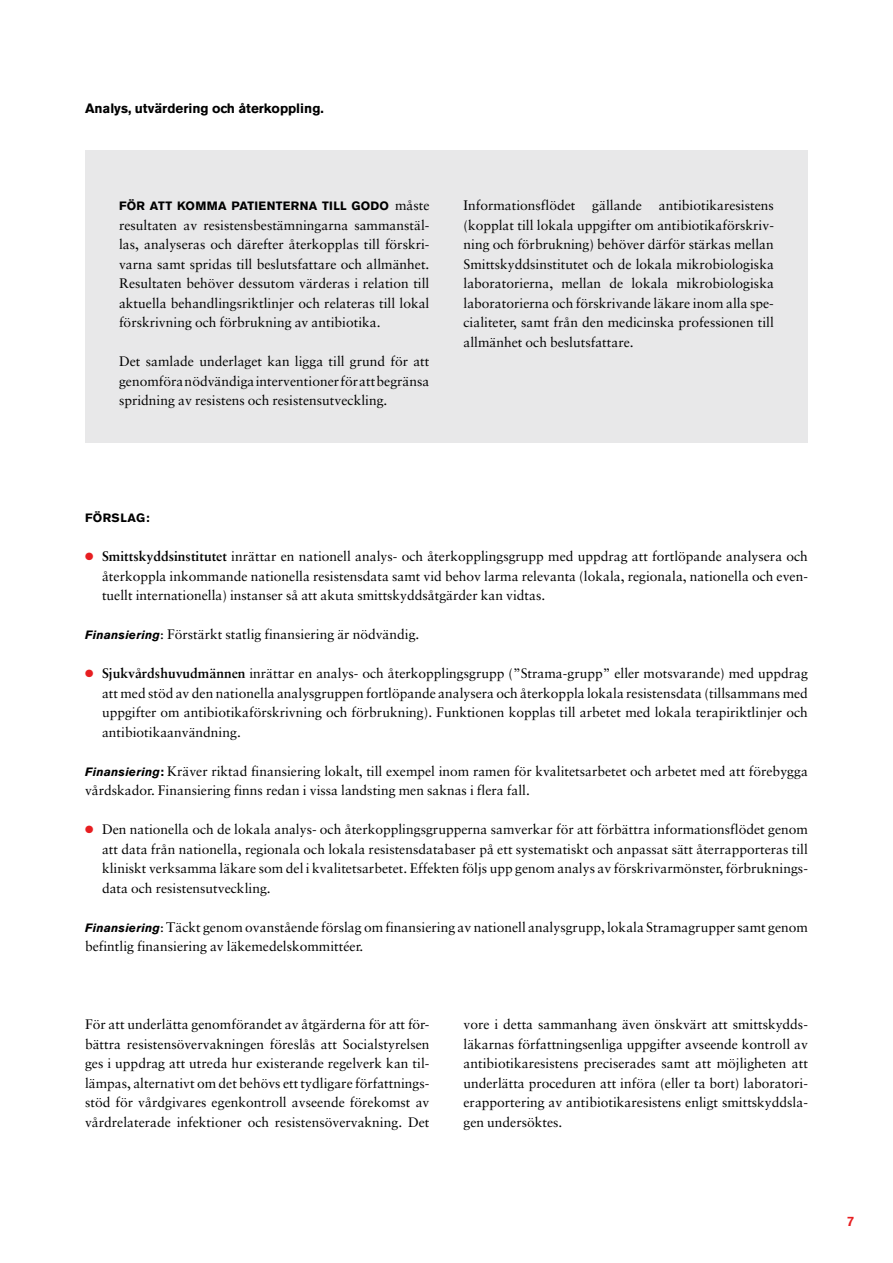
<style>
.page{position:relative;width:893px;height:1263px;background:#fff}
.page>*{position:absolute;margin:0;border:0;box-sizing:border-box;transform-origin:0 0}
.t1{font:13.8px/19.5px "Sabon";color:#000;text-align:justify}
.t2{font:700 13.5px "Akzidenz Grotesk BE";color:#000}
.t3{font:500 13.5px "Akzidenz Grotesk BE";color:#e71e21}
.t4{font:700 12px "Akzidenz Grotesk BE";letter-spacing:.025em;color:#000}
.s1{font-family:"Sabon";font-weight:400;font-size:13.8px}
.s2{color:#e71e21}
.s3{font-weight:700}
.s4{font-family:"Akzidenz Grotesk BE";font-weight:700;font-style:italic;font-size:12px}
.s5{font-family:"Akzidenz Grotesk BE";font-weight:700;font-size:12px}
</style>
<div class="page">
<div style="left:85px;top:150px;width:723px;height:292px;background:#e8e8e9"></div>
<p class="t2" style="left:85px;top:100px;width:240px">ANALYS, UTVÄRDERING OCH ÅTERKOPPLING.</p>
<p class="t4" style="left:119px;top:199px;width:312px">FÖR ATT KOMMA PATIENTERNA TILL GODO <span class="s1">måste</span></p>
<p class="t1" style="left:119px;top:215px;width:312px">resultaten av resistensbestämningarna sammanstäl&shy;las, analyseras och därefter återkopplas till förskri&shy;varna samt spridas till beslutsfattare och allmänhet.<br>Resultaten behöver dessutom värderas i relation till aktuella behandlingsriktlinjer och relateras till lokal förskrivning och förbrukning av antibiotika.</p>
<p class="t1" style="left:119px;top:351px;width:312px">Det samlade underlaget kan ligga till grund för att genomföra nödvändiga interventioner för att begränsa spridning av resistens och resistensutveckling.</p>
<p class="t1" style="left:463px;top:195px;width:312px">Informationsflödet gällande antibiotikaresistens (kopplat till lokala uppgifter om antibiotikaförskriv&shy;ning och förbrukning) behöver därför stärkas mellan Smittskyddsinstitutet och de lokala mikrobiologiska laboratorierna, mellan de lokala mikrobiologiska laboratorierna och förskrivande läkare inom alla spe&shy;cialiteter, samt från den medicinska professionen till allmänhet och beslutsfattare.</p>
<p class="t4" style="left:85px;top:511px;width:66px">FÖRS LAG:</p>
<p class="t1" style="left:102px;top:546px;width:707px;text-indent:-17px"><span class="s2">●</span> <span class="s3">Smittskyddsinstitutet</span> inrättar en nationell analys- och återkopplingsgrupp med uppdrag att fortlöpande analysera och återkoppla inkommande nationella resistensdata samt vid behov larma relevanta (lokala, regionala, nationella och even&shy;tuellt internationella) instanser så att akuta smittskyddsåtgärder kan vidtas.</p>
<p class="t1" style="left:85px;top:624px;width:336px"><span class="s4">Finansiering</span>: Förstärkt statlig finansiering är nödvändig.</p>
<p class="t1" style="left:102px;top:663px;width:707px;text-indent:-17px"><span class="s2">●</span> <span class="s3">Sjukvårdshuvudmännen</span> inrättar en analys- och återkopplingsgrupp (”Strama-grupp” eller motsvarande) med uppdrag att med stöd av den nationella analysgruppen fortlöpande analysera och återkoppla lokala resistensdata (tillsammans med uppgifter om antibiotikaförskrivning och förbrukning). Funktionen kopplas till arbetet med lokala terapiriktlinjer och antibiotikaanvändning.</p>
<p class="t1" style="left:85px;top:761px;width:724px"><span class="s4">Finansiering</span><span class="s5">:</span> Kräver riktad finansiering lokalt, till exempel inom ramen för kvalitetsarbetet och arbetet med att förebygga vårdskador. Finansiering finns redan i vissa landsting men saknas i flera fall.</p>
<p class="t1" style="left:102px;top:819px;width:707px;text-indent:-17px"><span class="s2">●</span> Den nationella och de lokala analys- och återkopplingsgrupperna samverkar för att förbättra informationsflödet genom att data från nationella, regionala och lokala resistensdatabaser på ett systematiskt och anpassat sätt återrapporteras till kliniskt verksamma läkare som del i kvalitetsarbetet. Effekten följs upp genom analys av förskrivarmönster, förbruknings&shy;data och resistensutveckling.</p>
<p class="t1" style="left:85px;top:917px;width:724px"><span class="s4">Finansiering</span>: Täckt genom ovanstående förslag om finansiering av nationell analysgrupp, lokala Stramagrupper samt genom befintlig finansiering av läkemedelskommittéer.</p>
<p class="t1" style="left:85px;top:1014px;width:346px">För att underlätta genomförandet av åtgärderna för att för&shy;bättra resistensövervakningen föreslås att Socialstyrelsen ges i uppdrag att utreda hur existerande regelverk kan til&shy;lämpas, alternativt om det behövs ett tydligare författnings&shy;stöd för vårdgivares egenkontroll avseende förekomst av vårdrelaterade infektioner och resistensövervakning. Det</p>
<p class="t1" style="left:463px;top:1014px;width:346px">vore i detta sammanhang även önskvärt att smittskydds&shy;läkarnas författningsenliga uppgifter avseende kontroll av antibiotikaresistens preciserades samt att möjligheten att underlätta proceduren att införa (eller ta bort) laboratori&shy;erapportering av antibiotikaresistens enligt smittskyddsla&shy;gen undersöktes.</p>
<p class="t3" style="left:847px;top:1213px;width:9px">7</p>
</div>
